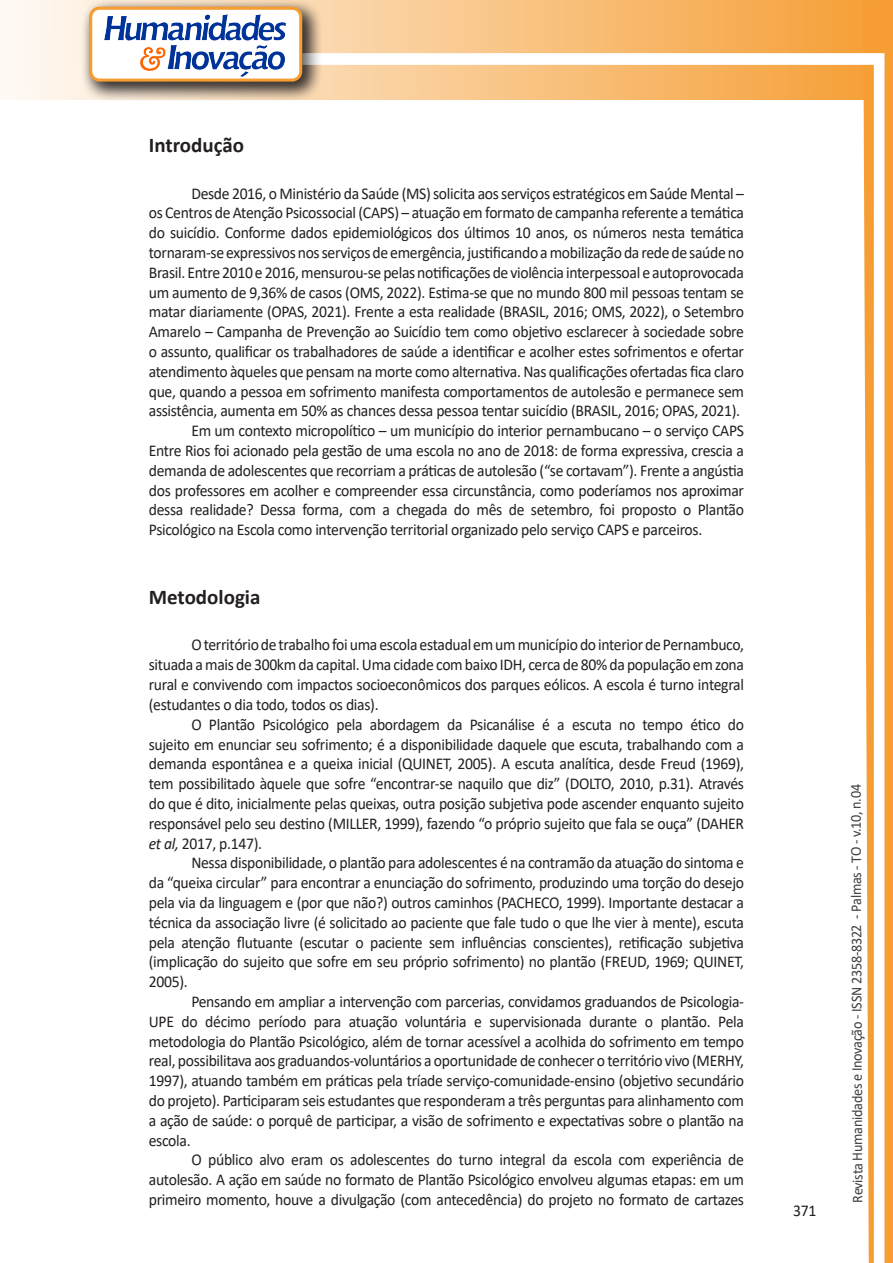
<style>
.page{position:relative;width:893px;height:1263px;background:#fff}
.page>*{position:absolute;margin:0;border:0;box-sizing:border-box;transform-origin:0 0}
.Titulo_2{font:700 21px "Calibri";color:#231f20}
.texto{font:16.5px/19.8px "Calibri";letter-spacing:-.02em;color:#231f20;text-align:justify;scale:.95 1}
.t1{font:15px "Calibri";letter-spacing:-.025em;color:#3e3e3f;scale:.95 1}
.s1{font-style:italic}
</style>
<div class="page">
<svg style="left:5px;top:0;width:858px;height:100px;background:#f9c484"></svg>
<div style="left:302px;top:53px;width:582px;height:12px;background:#fff;border:2px solid #fff"></div>
<svg style="left:863px;top:0;width:30px;height:1263px"></svg>
<div style="left:81px;top:0;width:241px;height:102px;background:#231f20;opacity:.75"></div>
<div style="left:91px;top:8px;width:210px;height:72px;background:#fff;border-radius:9px"></div>
<img style="left:104px;top:14px;width:181px;height:62px">
<div style="left:89px;top:7px;width:213px;height:75px;border:3px solid #f69e34;border-radius:9px"></div>
<p class="Titulo_2" style="left:149px;top:130px;width:97px">Introdução</p>
<p class="texto" style="left:149px;top:183px;width:628px;text-indent:43px">Desde 2016, o Ministério da Saúde (MS) solicita aos serviços estratégicos em Saúde Mental – os Centros de Atenção Psicossocial (CAPS) – atuação em formato de campanha referente a temática do suicídio. Conforme dados epidemiológicos dos últimos 10 anos, os números nesta temática tornaram-se expressivos nos serviços de emergência, justificando a mobilização da rede de saúde no Brasil. Entre 2010 e 2016, mensurou-se pelas notificações de violência interpessoal e autoprovocada um aumento de 9,36% de casos (OMS, 2022). Estima-se que no mundo 800 mil pessoas tentam se matar diariamente (OPAS, 2021). Frente a esta realidade (BRASIL, 2016; OMS, 2022), o Setembro Amarelo – Campanha de Prevenção ao Suicídio tem como objetivo esclarecer à sociedade sobre o assunto, qualificar os trabalhadores de saúde a identificar e acolher estes sofrimentos e ofertar atendimento àqueles que pensam na morte como alternativa. Nas qualificações ofertadas fica claro que, quando a pessoa em sofrimento manifesta comportamentos de autolesão e permanece sem assistência, aumenta em 50% as chances dessa pessoa tentar suicídio (BRASIL, 2016; OPAS, 2021).</p>
<p class="texto" style="left:149px;top:420px;width:628px;text-indent:43px">Em um contexto micropolítico – um município do interior pernambucano – o serviço CAPS Entre Rios foi acionado pela gestão de uma escola no ano de 2018: de forma expressiva, crescia a demanda de adolescentes que recorriam a práticas de autolesão (“se cortavam”). Frente a angústia dos professores em acolher e compreender essa circunstância, como poderíamos nos aproximar dessa realidade? Dessa forma, com a chegada do mês de setembro, foi proposto o Plantão Psicológico na Escola como intervenção territorial organizado pelo serviço CAPS e parceiros.</p>
<p class="Titulo_2" style="left:149px;top:582px;width:113px">Metodologia</p>
<p class="texto" style="left:149px;top:635px;width:628px;text-indent:43px">O território de trabalho foi uma escola estadual em um município do interior de Pernambuco, situada a mais de 300km da capital. Uma cidade com baixo IDH, cerca de 80% da população em zona rural e convivendo com impactos socioeconômicos dos parques eólicos. A escola é turno integral (estudantes o dia todo, todos os dias).</p>
<p class="texto" style="left:149px;top:714px;width:628px;text-indent:43px">O Plantão Psicológico pela abordagem da Psicanálise é a escuta no tempo ético do sujeito em enunciar seu sofrimento; é a disponibilidade daquele que escuta, trabalhando com a demanda espontânea e a queixa inicial (QUINET, 2005). A escuta analítica, desde Freud (1969), tem possibilitado àquele que sofre “encontrar-se naquilo que diz” (DOLTO, 2010, p.31). Através do que é dito, inicialmente pelas queixas, outra posição subjetiva pode ascender enquanto sujeito responsável pelo seu destino (MILLER, 1999), fazendo “o próprio sujeito que fala se ouça” (DAHER <span class="s1">et al,</span> 2017, p.147).</p>
<p class="texto" style="left:149px;top:852px;width:628px;text-indent:43px">Nessa disponibilidade, o plantão para adolescentes é na contramão da atuação do sintoma e da “queixa circular” para encontrar a enunciação do sofrimento, produzindo uma torção do desejo pela via da linguagem e (por que não?) outros caminhos (PACHECO, 1999). Importante destacar a técnica da associação livre (é solicitado ao paciente que fale tudo o que lhe vier à mente), escuta pela atenção flutuante (escutar o paciente sem influências conscientes), retificação subjetiva (implicação do sujeito que sofre em seu próprio sofrimento) no plantão (FREUD, 1969; QUINET, 2005).</p>
<p class="texto" style="left:149px;top:991px;width:628px;text-indent:43px">Pensando em ampliar a intervenção com parcerias, convidamos graduandos de Psicologia-UPE do décimo período para atuação voluntária e supervisionada durante o plantão. Pela metodologia do Plantão Psicológico, além de tornar acessível a acolhida do sofrimento em tempo real, possibilitava aos graduandos-voluntários a oportunidade de conhecer o território vivo (MERHY, 1997), atuando também em práticas pela tríade serviço-comunidade-ensino (objetivo secundário do projeto). Participaram seis estudantes que responderam a três perguntas para alinhamento com a ação de saúde: o porquê de participar, a visão de sofrimento e expectativas sobre o plantão na escola.</p>
<p class="texto" style="left:149px;top:1149px;width:628px;text-indent:43px">O público alvo eram os adolescentes do turno integral da escola com experiência de autolesão. A ação em saúde no formato de Plantão Psicológico envolveu algumas etapas: em um primeiro momento, houve a divulgação (com antecedência) do projeto no formato de cartazes</p>
<p class="texto" style="left:793px;top:1200px;width:26px">371</p>
<p class="t1" style="left:846px;top:1203px;width:442px;rotate:-90deg">Revista Humanidades e Inovação - ISSN 2358-8322 - Palmas - TO - v.10, n.04</p>
</div>
